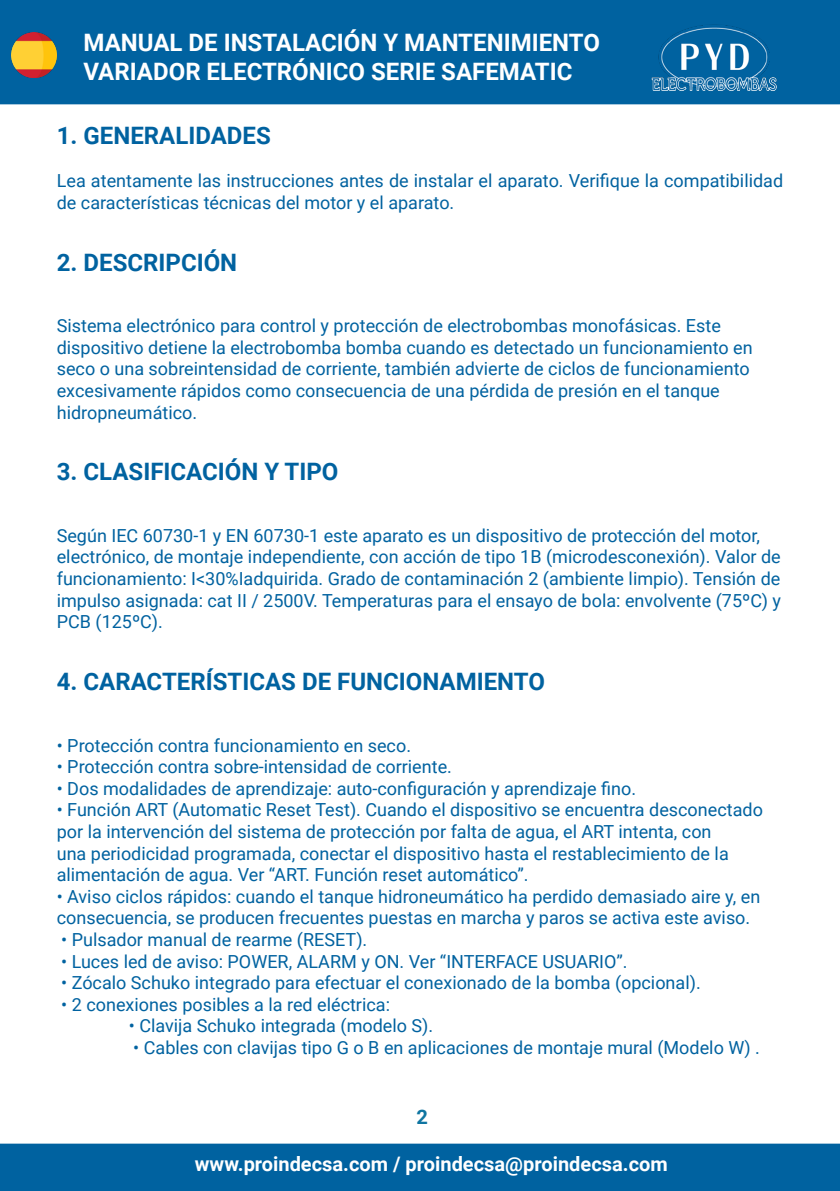
<style>
.page{position:relative;width:840px;height:1191px;background:#fff}
.page>*{position:absolute;margin:0;border:0;box-sizing:border-box;transform-origin:0 0}
.t1{font:700 24px "Roboto";color:#0062a0}
.t2{font:700 24px/28.8px "Roboto";color:#fff}
.t3{font:700 20px "Roboto";color:#fff}
.t4{font:700 20px "Roboto";color:#0f75a1}
.t5{font:18px/21.6px "Roboto";color:#0062a0}
</style>
<div class="page">
<div style="left:0;top:0;width:839px;height:104px;background:#0062a0"></div>
<div style="left:0;top:1143px;width:839px;height:48px;background:#0062a0"></div>
<img style="left:643px;top:24px;width:139px;height:67px">
<img style="left:12px;top:33px;width:45px;height:44px">
<h1 class="t2" style="left:83px;top:27px;width:517px">MANUAL DE INSTALACIÓN Y MANTENIMIENTO<br>VARIADOR ELECTRÓNICO SERIE SAFEMATIC</h1>
<p class="t1" style="left:57px;top:119px;width:215px">1. GENERALIDADES</p>
<p class="t5" style="left:57px;top:169px;width:727px">Lea atentamente las instrucciones antes de instalar el aparato. Verifique la compatibilidad de características técnicas del motor y el aparato.</p>
<p class="t1" style="left:57px;top:245px;width:182px">2. DESCRIPCIÓN</p>
<p class="t5" style="left:57px;top:314px;width:697px">Sistema electrónico para control y protección de electrobombas monofásicas. Este dispositivo detiene la electrobomba bomba cuando es detectado un funcionamiento en seco o una sobreintensidad de corriente, también advierte de ciclos de funcionamiento excesivamente rápidos como consecuencia de una pérdida de presión en el tanque hidropneumático.</p>
<p class="t1" style="left:57px;top:455px;width:283px">3. CLASIFICACIÓN Y TIPO</p>
<p class="t5" style="left:57px;top:524px;width:725px">Según IEC 60730-1 y EN 60730-1 este aparato es un dispositivo de protección del motor, electrónico, de montaje independiente, con acción de tipo 1B (microdesconexión). Valor de funcionamiento: I&lt;30%Iadquirida. Grado de contaminación 2 (ambiente limpio). Tensión de impulso asignada: cat II / 2500V. Temperaturas para el ensayo de bola: envolvente (75ºC) y PCB (125ºC).</p>
<p class="t1" style="left:57px;top:664px;width:489px">4. CARACTERÍSTICAS DE FUNCIONAMIENTO</p>
<p class="t5" style="left:57px;top:733px;width:355px">• Protección contra funcionamiento en seco.</p>
<p class="t5" style="left:57px;top:755px;width:396px">• Protección contra sobre-intensidad de corriente.</p>
<p class="t5" style="left:57px;top:777px;width:580px">• Dos modalidades de aprendizaje: auto-configuración y aprendizaje fino.</p>
<p class="t5" style="left:57px;top:798px;width:707px">• Función ART (Automatic Reset Test). Cuando el dispositivo se encuentra desconectado por la intervención del sistema de protección por falta de agua, el ART intenta, con<br>una periodicidad programada, conectar el dispositivo hasta el restablecimiento de la alimentación de agua. Ver “ART. Función reset automático”.</p>
<p class="t5" style="left:57px;top:885px;width:704px">• Aviso ciclos rápidos: cuando el tanque hidroneumático ha perdido demasiado aire y, en consecuencia, se producen frecuentes puestas en marcha y paros se activa este aviso.</p>
<p class="t5" style="left:61px;top:928px;width:307px">• Pulsador manual de rearme (RESET).</p>
<p class="t5" style="left:61px;top:949px;width:567px">• Luces led de aviso: POWER, ALARM y ON. Ver “INTERFACE USUARIO”.</p>
<p class="t5" style="left:61px;top:971px;width:640px">• Zócalo Schuko integrado para efectuar el conexionado de la bomba (opcional).</p>
<p class="t5" style="left:61px;top:993px;width:330px">• 2 conexiones posibles a la red eléctrica:</p>
<p class="t5" style="left:129px;top:1014px;width:306px">• Clavija Schuko integrada (modelo S).</p>
<p class="t5" style="left:133px;top:1036px;width:627px">• Cables con clavijas tipo G o B en aplicaciones de montaje mural (Modelo W) .</p>
<p class="t4" style="left:416px;top:1103px;width:13px">2</p>
<p class="t3" style="left:195px;top:1150px;width:474px">www.proindecsa.com / proindecsa@proindecsa.com</p>
</div>
